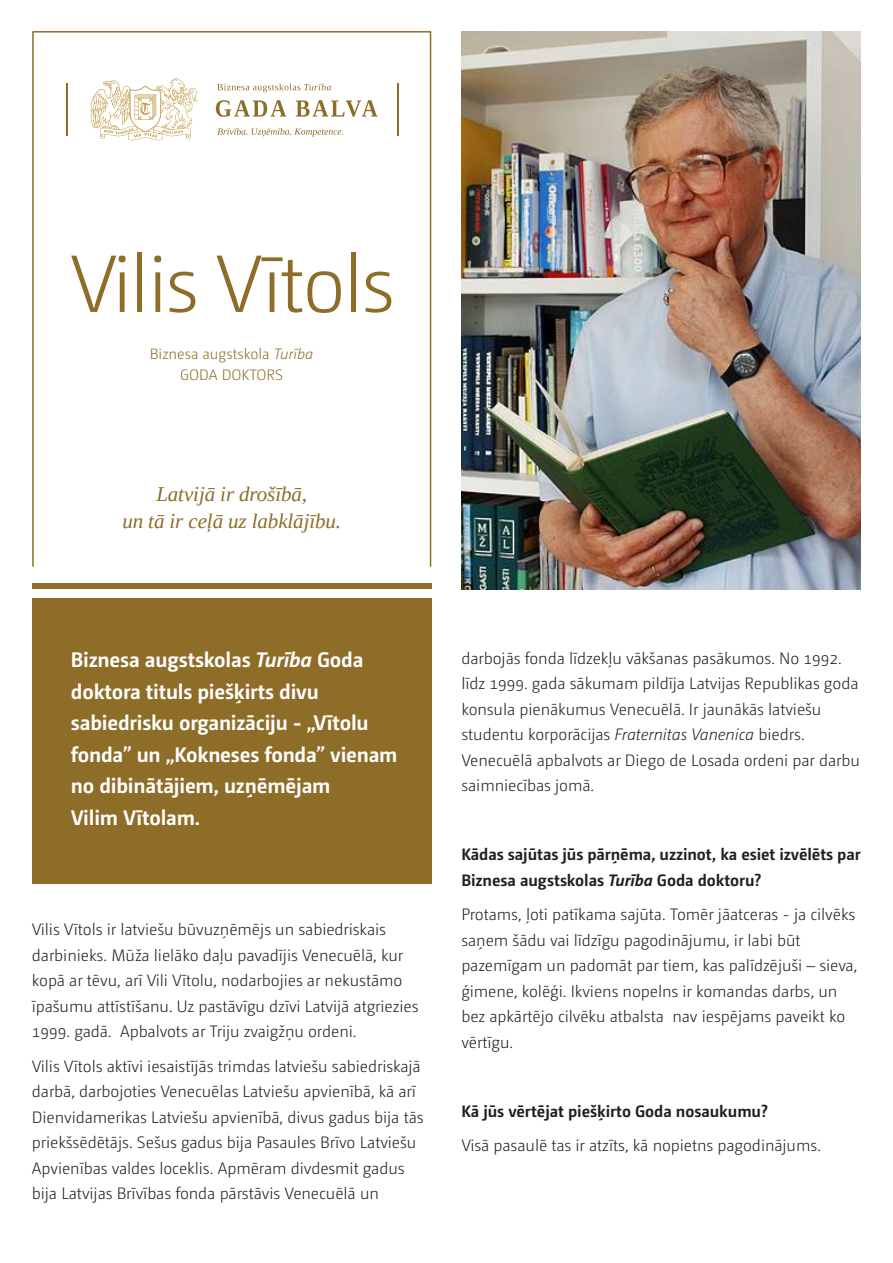
<style>
.page{position:relative;width:893px;height:1263px;background:#fff}
.page>*{position:absolute;margin:0;border:0;box-sizing:border-box;transform-origin:0 0}
.t1{font:300 81px "Camingo Dos Pro";letter-spacing:-.03em;color:#8e6d29}
.t2{font:700 21px/31.5px "Camingo Dos Pro";letter-spacing:-.01em;color:#fff}
.t3{font:italic 21px/27px "Tinos";letter-spacing:-.005em;color:#8e6d29;text-align:center}
.t4{font:300 16.5px/25.5px "Camingo Dos Pro";letter-spacing:-.005em;color:#231f20}
.t5{font:700 16.5px/25.5px "Camingo Dos Pro";letter-spacing:-.005em;color:#231f20}
.t6{font:300 15px/21px "Camingo Dos Pro";color:#8e6d29;text-align:center}
.s1{font-style:italic}
</style>
<div class="page">
<div style="left:32px;top:598px;width:400px;height:285px;background:#8e6d29"></div>
<img style="left:461px;top:32px;width:400px;height:557px">
<svg style="left:91px;top:77px;width:107px;height:63px"></svg>
<svg style="left:216px;top:100px;width:70px;height:17px"></svg>
<svg style="left:296px;top:100px;width:82px;height:17px"></svg>
<svg style="left:217px;top:84px;width:114px;height:8px"></svg>
<svg style="left:217px;top:128px;width:126px;height:9px"></svg>
<hr style="left:397px;top:83px;width:1px;height:52px;background:#8e6d29">
<hr style="left:67px;top:83px;width:1px;height:52px;background:#8e6d29">
<div style="left:32px;top:583px;width:400px;height:6px;background:#8e6d29"></div>
<div style="left:32px;top:31px;width:399px;height:536px;border:2px solid #8e6d29"></div>
<h1 class="t1" style="left:70px;top:237px;width:326px">Vilis Vītols</h1>
<p class="t6" style="left:150px;top:343px;width:165px">Biznesa augstskola <span class="s1">Turība<br></span>GODA DOKTORS</p>
<p class="t3" style="left:122px;top:480px;width:220px">Latvijā ir drošībā,<br>un tā ir ceļā uz labklājību.</p>
<p class="t2" style="left:71px;top:644px;width:328px">Biznesa augstskolas <span class="s1">Turība</span> Goda doktora tituls piešķirts divu sabiedrisku organizāciju - „Vītolu fonda” un „Kokneses fonda” vienam no dibinātājiem, uzņēmējam<br>Vilim Vītolam.</p>
<p class="t4" style="left:32px;top:917px;width:388px">Vilis Vītols ir latviešu būvuzņēmējs un sabiedriskais darbinieks. Mūža lielāko daļu pavadījis Venecuēlā, kur kopā ar tēvu, arī Vili Vītolu, nodarbojies ar nekustāmo īpašumu attīstīšanu. Uz pastāvīgu dzīvi Latvijā atgriezies 1999. gadā. Apbalvots ar Triju zvaigžņu ordeni.</p>
<p class="t4" style="left:32px;top:1053px;width:393px">Vilis Vītols aktīvi iesaistījās trimdas latviešu sabiedriskajā darbā, darbojoties Venecuēlas Latviešu apvienībā, kā arī Dienvidamerikas Latviešu apvienībā, divus gadus bija tās priekšsēdētājs. Sešus gadus bija Pasaules Brīvo Latviešu Apvienības valdes loceklis. Apmēram divdesmit gadus bija Latvijas Brīvības fonda pārstāvis Venecuēlā un</p>
<p class="t4" style="left:461px;top:645px;width:400px">darbojās fonda līdzekļu vākšanas pasākumos. No 1992. līdz 1999. gada sākumam pildīja Latvijas Republikas goda konsula pienākumus Venecuēlā. Ir jaunākās latviešu studentu korporācijas <span class="s1">Fraternitas Vanenica</span> biedrs.<br>Venecuēlā apbalvots ar Diego de Losada ordeni par darbu saimniecības jomā.</p>
<p class="t5" style="left:461px;top:841px;width:401px">Kādas sajūtas jūs pārņēma, uzzinot, ka esiet izvēlēts par<br>Biznesa augstskolas <span class="s1">Turība</span> Goda doktoru?</p>
<p class="t4" style="left:461px;top:902px;width:397px">Protams, ļoti patīkama sajūta. Tomēr jāatceras - ja cilvēks saņem šādu vai līdzīgu pagodinājumu, ir labi būt pazemīgam un padomāt par tiem, kas palīdzējuši – sieva, ģimene, kolēģi. Ikviens nopelns ir komandas darbs, un bez apkārtējo cilvēku atbalsta nav iespējams paveikt ko vērtīgu.</p>
<p class="t5" style="left:461px;top:1098px;width:308px">Kā jūs vērtējat piešķirto Goda nosaukumu?</p>
<p class="t4" style="left:461px;top:1133px;width:361px">Visā pasaulē tas ir atzīts, kā nopietns pagodinājums.</p>
</div>
